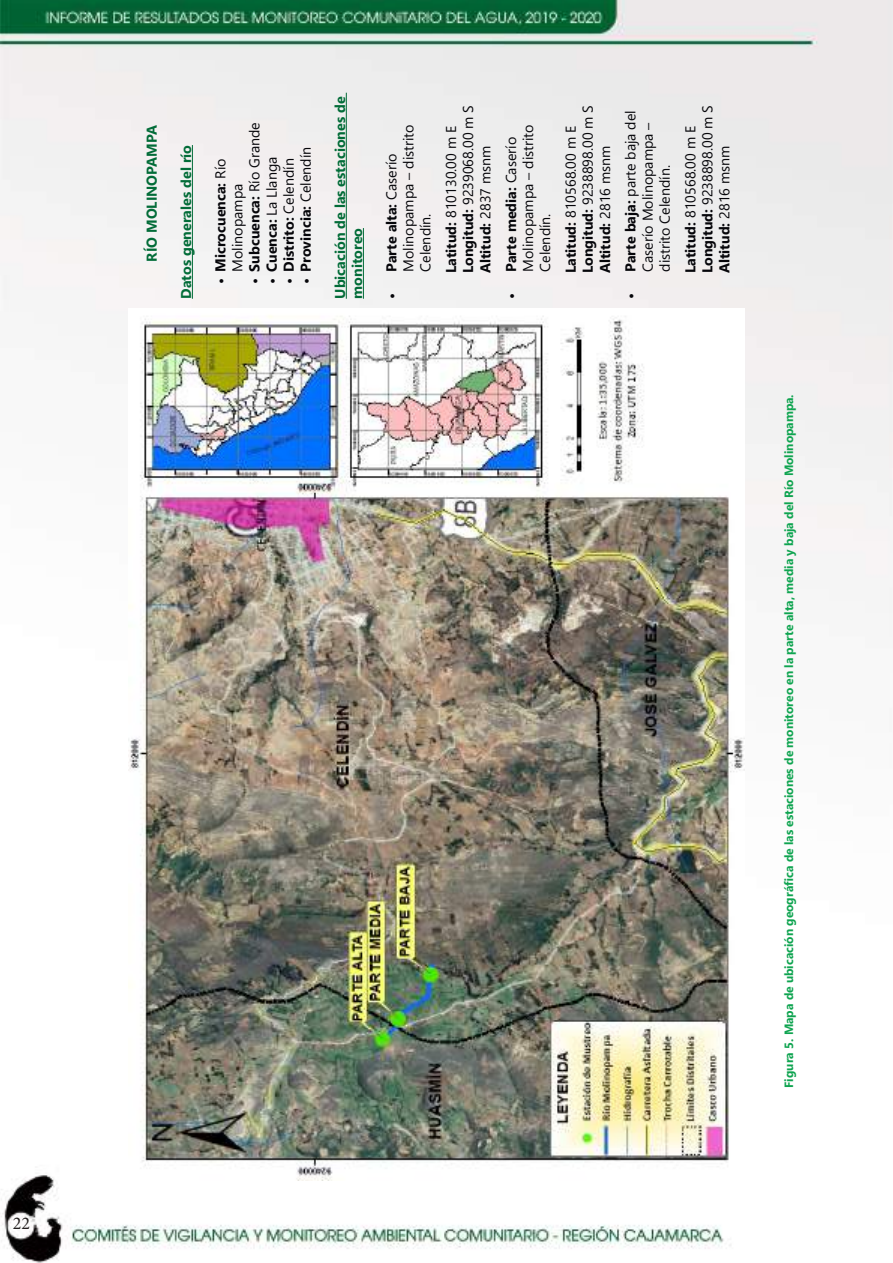
<style>
.page{position:relative;width:893px;height:1263px;background:#fff}
.page>*{position:absolute;margin:0;border:0;box-sizing:border-box;transform-origin:0 0}
.t1{font:18px "Minion Pro";color:#241f1f}
.t2{font:14.25px/17.1px "Segoe UI";color:#06060a}
.t3{font:700 14.25px "Segoe UI";color:#06060a}
.t4{font:700 14.25px/17.1px "Segoe UI";color:#026c38}
.t5{font:700 12px "Segoe UI";color:#0fa450}
.s1{font-weight:400}
.s2{font-weight:700}
</style>
<div class="page">
<img style="left:0;top:0;width:893px;height:1263px">
<img style="left:129px;top:308px;width:616px;height:872px">
<hr style="left:192px;top:145px;width:1px;height:154px;background:#026c38">
<hr style="left:346px;top:93px;width:1px;height:206px;background:#026c38">
<hr style="left:363px;top:228px;width:1px;height:71px;background:#026c38">
<p class="t1" style="left:13px;top:1211px;width:19px">22</p>
<p class="t4" style="left:142px;top:262px;width:138px;rotate:-90deg">RÍO MOLINOPAMPA</p>
<p class="t4" style="left:176px;top:299px;width:155px;rotate:-90deg">Datos generales del río</p>
<p class="t3" style="left:241px;top:284px;width:164px;rotate:-90deg">• Subcuenca: <span class="s1">Río Grande</span></p>
<p class="t3" style="left:258px;top:284px;width:129px;rotate:-90deg">• Cuenca: <span class="s1">La Llanga</span></p>
<p class="t3" style="left:275px;top:284px;width:128px;rotate:-90deg">• Distrito: <span class="s1">Celendín</span></p>
<p class="t3" style="left:292px;top:284px;width:139px;rotate:-90deg">• Provincia: <span class="s1">Celendín</span></p>
<p class="t2" style="left:210px;top:272px;width:115px;text-indent:-13px;rotate:-90deg"><span class="s2">• Microcuenca:</span> Río<br>Molinopampa</p>
<p class="t4" style="left:330px;top:299px;width:204px;rotate:-90deg">Ubicación de las estaciones de monitoreo</p>
<p class="t2" style="left:381px;top:272px;width:149px;text-indent:-27px;rotate:-90deg"><span class="s2">• Parte alta:</span> Caserío<br>Molinopampa – distrito<br>Celendín.</p>
<p class="t2" style="left:441px;top:273px;width:170px;rotate:-90deg"><span class="s2">Latitud:</span> 810130.00 m E<br><span class="s2">Longitud:</span> 9239068.00 m S<br><span class="s2">Altitud:</span> 2837 msnm</p>
<p class="t2" style="left:501px;top:272px;width:149px;text-indent:-27px;rotate:-90deg"><span class="s2">• Parte media:</span> Caserío<br>Molinopampa – distrito<br>Celendín.</p>
<p class="t2" style="left:561px;top:273px;width:170px;rotate:-90deg"><span class="s2">Latitud:</span> 810568.00 m E<br><span class="s2">Longitud:</span> 9238898.00 m S<br><span class="s2">Altitud:</span> 2816 msnm</p>
<p class="t2" style="left:621px;top:272px;width:163px;text-indent:-27px;rotate:-90deg"><span class="s2">• Parte baja:</span> parte baja del<br>Caserío Molinopampa – distrito Celendín.</p>
<p class="t2" style="left:681px;top:273px;width:170px;rotate:-90deg"><span class="s2">Latitud:</span> 810568.00 m E<br><span class="s2">Longitud:</span> 9238898.00 m S<br><span class="s2">Altitud:</span> 2816 msnm</p>
<p class="t5" style="left:778px;top:1088px;width:695px;rotate:-90deg">Figura 5. Mapa de ubicación geográfica de las estaciones de monitoreo en la parte alta, media y baja del Río Molinopampa.</p>
</div>
